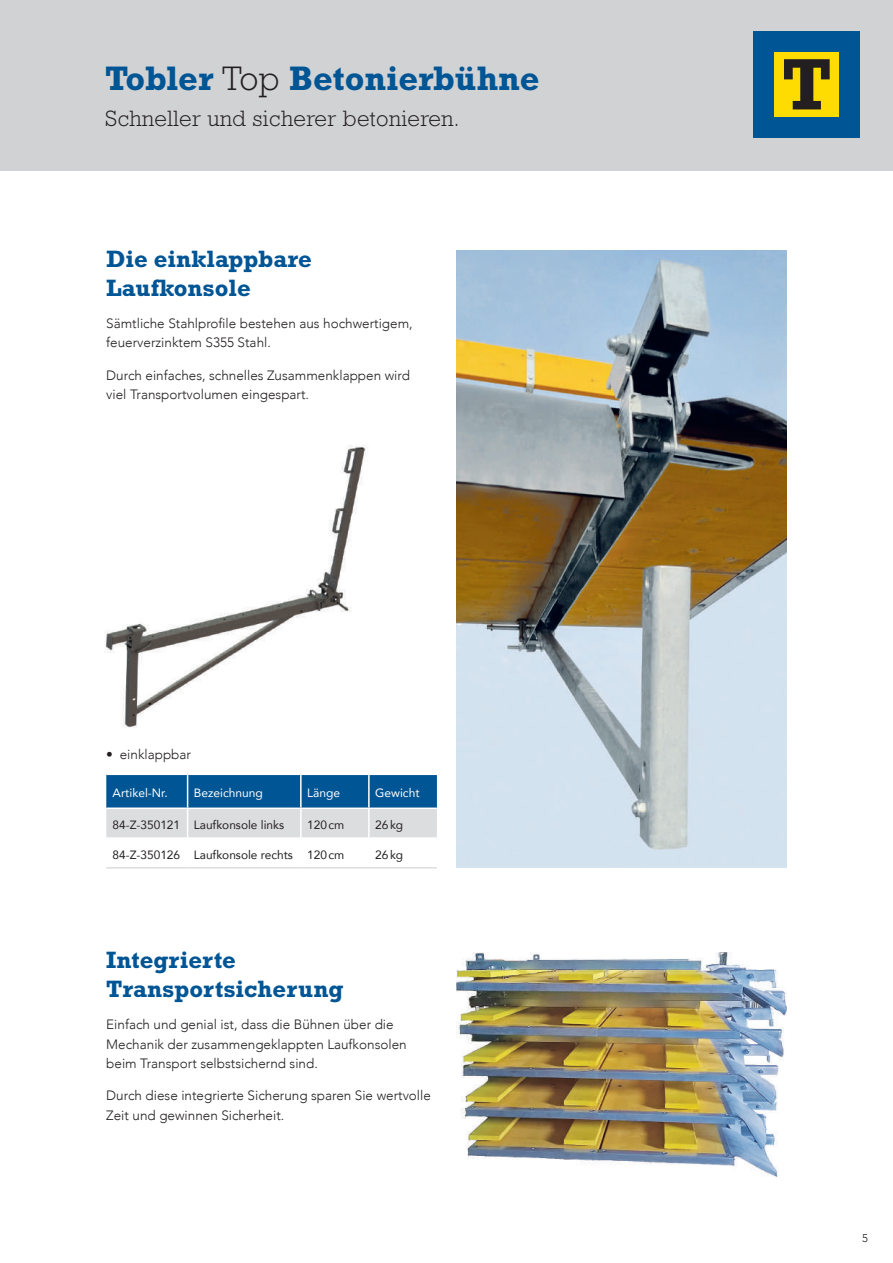
<style>
.page{position:relative;width:893px;height:1263px;background:#fff}
.page>*{position:absolute;margin:0;border:0;box-sizing:border-box;transform-origin:0 0}
.t1{font:700 34.5px "Rockwell Std";color:#005595}
.t2{font:700 24px/28.5px "Rockwell Std";color:#005595}
.t3{font:300 22.5px "Rockwell Std";letter-spacing:.02em;color:#231f20}
.t4{font:300 13.5px/19.5px "Avenir";color:#231f20}
.t5{font:12px "Avenir";color:#231f20}
.t6{font:12px "Avenir";color:#fff}
.t7{font:300 11.25px "Avenir";color:#231f20}
.s1{font-weight:300;color:#231f20}
</style>
<div class="page">
<div style="left:0;top:0;width:893px;height:170px;background:#d1d2d4"></div>
<img style="left:105px;top:445px;width:262px;height:283px">
<img style="left:456px;top:952px;width:331px;height:225px">
<img style="left:456px;top:251px;width:331px;height:616px">
<svg style="left:106px;top:774px;width:331px;height:64px;background:#6e9abb"></svg>
<hr style="left:301px;top:837px;width:68px;height:2px;background:#fff">
<hr style="left:369px;top:837px;width:68px;height:2px;background:#fff">
<hr style="left:106px;top:867px;width:82px;height:1px;background:#dcdddf">
<hr style="left:188px;top:867px;width:113px;height:1px;background:#dcdddf">
<hr style="left:301px;top:867px;width:68px;height:1px;background:#dcdddf">
<hr style="left:369px;top:867px;width:68px;height:1px;background:#dcdddf">
<hr style="left:187px;top:837px;width:114px;height:2px;background:#fff">
<div style="left:753px;top:31px;width:107px;height:107px;background:#005595"></div>
<div style="left:774px;top:52px;width:65px;height:65px;background:#ffdc01"></div>
<svg style="left:784px;top:59px;width:46px;height:50px"></svg>
<h1 class="t1" style="left:105px;top:58px;width:436px">Tobler <span class="s1">Top</span> Betonierbühne</h1>
<h3 class="t3" style="left:105px;top:105px;width:356px">Schneller und sicherer betonieren.</h3>
<h2 class="t2" style="left:106px;top:244px;width:207px">Die einklappbare<br>Laufkonsole</h2>
<p class="t4" style="left:106px;top:314px;width:308px">Sämtliche Stahlprofile bestehen aus hochwertigem, feuerverzinktem S355 Stahl.</p>
<p class="t4" style="left:106px;top:365px;width:305px">Durch einfaches, schnelles Zusammenklappen wird viel Transportvolumen eingespart.</p>
<p class="t4" style="left:106px;top:744px;width:86px">• einklappbar</p>
<p class="t6" style="left:113px;top:783px;width:57px">Artikel-Nr.</p>
<p class="t6" style="left:194px;top:783px;width:70px">Bezeichnung</p>
<p class="t6" style="left:307px;top:783px;width:34px">Länge</p>
<p class="t6" style="left:375px;top:783px;width:46px">Gewicht</p>
<p class="t5" style="left:113px;top:815px;width:173px">84-Z-350121 Laufkonsole links</p>
<p class="t5" style="left:307px;top:815px;width:39px">120cm</p>
<p class="t5" style="left:375px;top:815px;width:30px">26kg</p>
<p class="t5" style="left:113px;top:845px;width:233px">84-Z-350126 Laufkonsole rechts 120cm</p>
<p class="t5" style="left:375px;top:845px;width:30px">26kg</p>
<h2 class="t2" style="left:106px;top:946px;width:239px">Integrierte<br>Transportsicherung</h2>
<p class="t4" style="left:106px;top:1015px;width:302px">Einfach und genial ist, dass die Bühnen über die<br>Mechanik der zusammengeklappten Laufkonsolen beim Transport selbstsichernd sind.</p>
<p class="t4" style="left:106px;top:1086px;width:326px">Durch diese integrierte Sicherung sparen Sie wertvolle<br>Zeit und gewinnen Sicherheit.</p>
<p class="t7" style="left:862px;top:1231px;width:7px">5</p>
</div>
